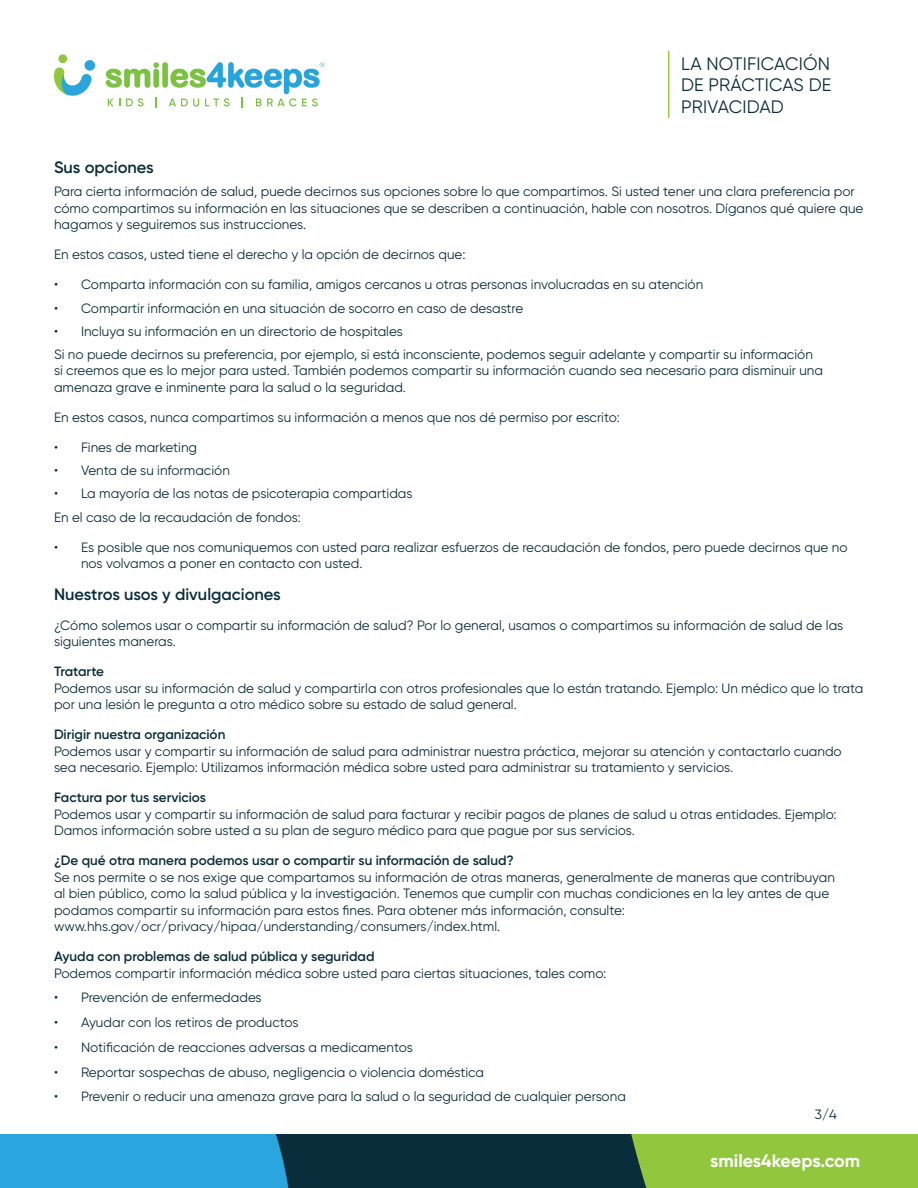
<style>
.page{position:relative;width:918px;height:1188px;background:#fff}
.page>*{position:absolute;margin:0;border:0;box-sizing:border-box;transform-origin:0 0}
.t1{font:18px/21.6px "Gilroy";letter-spacing:.01em;color:#0a2d3c;text-align:justify}
.t2{font:700 18px "Gilroy";color:#fff}
.t3{font:600 16.5px "Gilroy";color:#0a2d3c}
.t4{font:13.5px/16.5px "Gilroy";color:#0a2d3c}
.t5{font:600 13.5px "Gilroy";color:#0a2d3c}
.t6{font:600 13.5px "Gilroy";letter-spacing:-.025em;color:#0a2d3c}
</style>
<div class="page">
<div style="left:0;top:1134px;width:918px;height:54px;background:#0a2d3c"></div>
<div style="left:0;top:1134px;width:289px;height:54px;background:#2ba5de"></div>
<div style="left:631px;top:1134px;width:287px;height:54px;background:#92c73d"></div>
<svg style="left:54px;top:54px;width:42px;height:42px"></svg>
<svg style="left:106px;top:62px;width:219px;height:46px"></svg>
<hr style="left:668px;top:51px;width:1px;height:66px;background:#92c73d">
<h1 class="t1" style="left:681px;top:52px;width:152px">LA NOTIFICACIÓN DE PRÁCTICAS DE PRIVACIDAD</h1>
<p class="t3" style="left:54px;top:157px;width:101px">Sus opciones</p>
<p class="t4" style="left:54px;top:183px;width:811px">Para cierta información de salud, puede decirnos sus opciones sobre lo que compartimos. Si usted tener una clara preferencia por cómo compartimos su información en las situaciones que se describen a continuación, hable con nosotros. Díganos qué quiere que hagamos y seguiremos sus instrucciones.</p>
<p class="t4" style="left:54px;top:246px;width:413px">En estos casos, usted tiene el derecho y la opción de decirnos que:</p>
<p class="t4" style="left:54px;top:276px;width:651px">• Comparta información con su familia, amigos cercanos u otras personas involucradas en su atención</p>
<p class="t4" style="left:54px;top:299px;width:471px">• Compartir información en una situación de socorro en caso de desastre</p>
<p class="t4" style="left:54px;top:319px;width:760px;line-height:23.2px">• Incluya su información en un directorio de hospitales<br>Si no puede decirnos su preferencia, por ejemplo, si está inconsciente, podemos seguir adelante y compartir su información</p>
<p class="t4" style="left:54px;top:362px;width:771px">si creemos que es lo mejor para usted. También podemos compartir su información cuando sea necesario para disminuir una amenaza grave e inminente para la salud o la seguridad.</p>
<p class="t4" style="left:54px;top:409px;width:567px">En estos casos, nunca compartimos su información a menos que nos dé permiso por escrito:</p>
<p class="t4" style="left:54px;top:439px;width:145px">• Fines de marketing</p>
<p class="t4" style="left:54px;top:462px;width:177px">• Venta de su información</p>
<p class="t4" style="left:54px;top:482px;width:360px;line-height:23.2px">• La mayoría de las notas de psicoterapia compartidas<br>En el caso de la recaudación de fondos:</p>
<p class="t4" style="left:81px;top:539px;width:768px;text-indent:-27px">• Es posible que nos comuniquemos con usted para realizar esfuerzos de recaudación de fondos, pero puede decirnos que no nos volvamos a poner en contacto con usted.</p>
<p class="t3" style="left:54px;top:584px;width:228px">Nuestros usos y divulgaciones</p>
<p class="t4" style="left:54px;top:617px;width:791px">¿Cómo solemos usar o compartir su información de salud? Por lo general, usamos o compartimos su información de salud de las siguientes maneras.</p>
<p class="t6" style="left:54px;top:663px;width:52px">Tratarte</p>
<p class="t4" style="left:54px;top:680px;width:811px">Podemos usar su información de salud y compartirla con otros profesionales que lo están tratando. Ejemplo: Un médico que lo trata por una lesión le pregunta a otro médico sobre su estado de salud general.</p>
<p class="t5" style="left:54px;top:726px;width:173px">Dirigir nuestra organización</p>
<p class="t4" style="left:54px;top:743px;width:789px">Podemos usar y compartir su información de salud para administrar nuestra práctica, mejorar su atención y contactarlo cuando sea necesario. Ejemplo: Utilizamos información médica sobre usted para administrar su tratamiento y servicios.</p>
<p class="t5" style="left:54px;top:789px;width:154px">Factura por tus servicios</p>
<p class="t4" style="left:54px;top:806px;width:784px">Podemos usar y compartir su información de salud para facturar y recibir pagos de planes de salud u otras entidades. Ejemplo:<br>Damos información sobre usted a su plan de seguro médico para que pague por sus servicios.</p>
<p class="t5" style="left:54px;top:852px;width:461px">¿De qué otra manera podemos usar o compartir su información de salud?</p>
<p class="t4" style="left:54px;top:869px;width:783px">Se nos permite o se nos exige que compartamos su información de otras maneras, generalmente de maneras que contribuyan al bien público, como la salud pública y la investigación. Tenemos que cumplir con muchas condiciones en la ley antes de que podamos compartir su información para estos fines. Para obtener más información, consulte: www.hhs.gov/ocr/privacy/hipaa/understanding/consumers/index.html.</p>
<p class="t5" style="left:54px;top:948px;width:322px">Ayuda con problemas de salud pública y seguridad</p>
<p class="t4" style="left:54px;top:965px;width:554px">Podemos compartir información médica sobre usted para ciertas situaciones, tales como:</p>
<p class="t4" style="left:54px;top:989px;width:209px">• Prevención de enfermedades</p>
<p class="t4" style="left:54px;top:1014px;width:246px">• Ayudar con los retiros de productos</p>
<p class="t4" style="left:54px;top:1039px;width:360px">• Notificación de reacciones adversas a medicamentos</p>
<p class="t4" style="left:54px;top:1064px;width:432px">• Reportar sospechas de abuso, negligencia o violencia doméstica</p>
<p class="t4" style="left:54px;top:1088px;width:573px">• Prevenir o reducir una amenaza grave para la salud o la seguridad de cualquier persona</p>
<p class="t4" style="left:815px;top:1106px;width:24px">3/4</p>
<h1 class="t2" style="left:710px;top:1149px;width:151px">smiles4keeps.com</h1>
</div>
